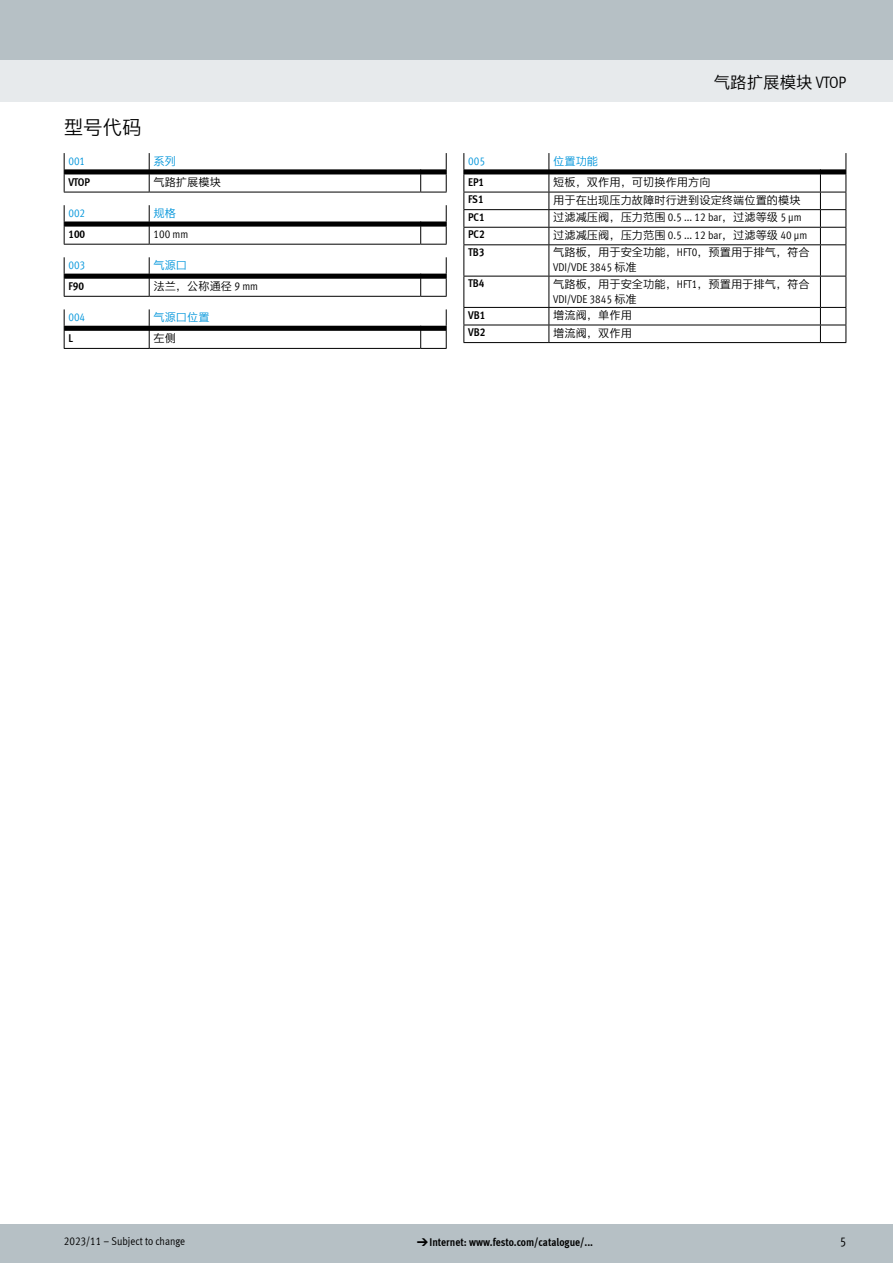
<style>
.page{position:relative;width:893px;height:1263px;background:#fff}
.page>*{position:absolute;margin:0;border:0;box-sizing:border-box;transform-origin:0 0}
.t1{font:19.5px "Meta Cond LF";color:#000}
.t2{font:19.5px "Festo Chinese S";color:#000}
.t3{font:16.5px "Meta Cond LF";color:#000}
.t4{font:16.5px "Festo Chinese S";color:#000}
.t5{font:12.75px "Meta Cond LF";color:#000}
.t6{font:11.25px "Festo Chinese S";color:#000}
.t7{font:700 11.25px "Meta Cond LF";color:#000}
.t8{font:11.25px "Meta Cond LF";color:#000}
.t9{font:11.25px "Festo Chinese S";color:#0095db}
.t10{font:11.25px "Meta Cond LF";color:#0095db}
.s1{font-family:"Meta Cond LF"}
.s2{font-family:"Festo Chinese S"}
.s3{font-family:"Meto Pict 182";font-weight:400}
</style>
<div class="page">
<div style="left:0;top:1225px;width:893px;height:38px;background:#b6c0c5"></div>
<div style="left:0;top:60px;width:893px;height:42px;background:#e7eaec"></div>
<div style="left:0;top:0;width:893px;height:60px;background:#b6c0c5"></div>
<svg style="left:64px;top:153px;width:383px;height:40px"></svg>
<svg style="left:64px;top:205px;width:383px;height:40px"></svg>
<svg style="left:64px;top:257px;width:383px;height:40px"></svg>
<svg style="left:64px;top:309px;width:383px;height:40px"></svg>
<hr style="left:463px;top:245px;width:1px;height:31px;background:#000">
<hr style="left:549px;top:245px;width:1px;height:31px;background:#000">
<svg style="left:463px;top:153px;width:384px;height:92px"></svg>
<hr style="left:820px;top:245px;width:1px;height:31px;background:#000">
<hr style="left:846px;top:245px;width:1px;height:31px;background:#000">
<hr style="left:463px;top:276px;width:86px;height:1px;background:#000">
<hr style="left:463px;top:276px;width:1px;height:31px;background:#000">
<hr style="left:549px;top:276px;width:271px;height:1px;background:#000">
<hr style="left:549px;top:276px;width:1px;height:31px;background:#000">
<svg style="left:821px;top:276px;width:25px;height:1px"></svg>
<hr style="left:820px;top:276px;width:1px;height:31px;background:#000">
<hr style="left:846px;top:276px;width:1px;height:31px;background:#000">
<hr style="left:463px;top:307px;width:86px;height:1px;background:#000">
<hr style="left:549px;top:307px;width:271px;height:1px;background:#000">
<hr style="left:463px;top:325px;width:86px;height:1px;background:#000">
<svg style="left:463px;top:308px;width:1px;height:34px"></svg>
<hr style="left:463px;top:342px;width:86px;height:1px;background:#000">
<hr style="left:549px;top:325px;width:271px;height:1px;background:#000">
<svg style="left:549px;top:308px;width:1px;height:34px"></svg>
<hr style="left:549px;top:342px;width:271px;height:1px;background:#000">
<svg style="left:820px;top:307px;width:27px;height:36px"></svg>
<h1 class="t2" style="left:64px;top:113px;width:79px">型号代码</h1>
<h1 class="t1" style="left:64px;top:118px;width:71px">Type code</h1>
<p class="t10" style="left:68px;top:154px;width:18px">001</p>
<p class="t9" style="left:153px;top:153px;width:24px">系列</p>
<p class="t7" style="left:68px;top:175px;width:23px">VTOP</p>
<p class="t6" style="left:153px;top:174px;width:69px">气路扩展模块</p>
<p class="t10" style="left:68px;top:206px;width:18px">002</p>
<p class="t9" style="left:153px;top:205px;width:24px">规格</p>
<p class="t7" style="left:68px;top:227px;width:18px">100</p>
<p class="t8" style="left:153px;top:227px;width:36px">100 mm</p>
<p class="t10" style="left:68px;top:258px;width:18px">003</p>
<p class="t9" style="left:153px;top:257px;width:35px">气源口</p>
<p class="t7" style="left:68px;top:279px;width:17px">F90</p>
<p class="t6" style="left:153px;top:278px;width:106px">法兰，公称通径 <span class="s1">9 mm</span></p>
<p class="t10" style="left:68px;top:310px;width:18px">004</p>
<p class="t9" style="left:153px;top:309px;width:58px">气源口位置</p>
<p class="t7" style="left:68px;top:331px;width:6px">L</p>
<p class="t6" style="left:153px;top:330px;width:24px">左侧</p>
<h2 class="t4" style="left:714px;top:70px;width:134px">气路扩展模块 <span class="s1">VTOP</span></h2>
<h2 class="t3" style="left:726px;top:77px;width:121px">Valve terminal VTOP</h2>
<p class="t10" style="left:468px;top:154px;width:18px">005</p>
<p class="t9" style="left:553px;top:153px;width:46px">位置功能</p>
<p class="t7" style="left:468px;top:175px;width:18px">EP1</p>
<p class="t6" style="left:553px;top:174px;width:159px">短板，双作用，可切换作用方向</p>
<p class="t7" style="left:468px;top:192px;width:17px">FS1</p>
<p class="t6" style="left:553px;top:191px;width:249px">用于在出现压力故障时行进到设定终端位置的模块</p>
<p class="t7" style="left:468px;top:210px;width:18px">PC1</p>
<p class="t6" style="left:553px;top:209px;width:250px">过滤减压阀，压力范围 <span class="s1">0.5 ... 12 bar</span>，过滤等级 <span class="s1">5 µm</span></p>
<p class="t7" style="left:468px;top:227px;width:18px">PC2</p>
<p class="t6" style="left:553px;top:226px;width:256px">过滤减压阀，压力范围 <span class="s1">0.5 ... 12 bar</span>，过滤等级 <span class="s1">40 µm</span></p>
<p class="t7" style="left:468px;top:245px;width:18px">TB3</p>
<p class="t6" style="left:553px;top:244px;width:258px">气路板，用于安全功能，<span class="s1">HFT0</span>，预置用于排气，符合</p>
<p class="t8" style="left:553px;top:261px;width:85px">VDI/VDE 3845 <span class="s2">标准</span></p>
<p class="t7" style="left:468px;top:276px;width:18px">TB4</p>
<p class="t6" style="left:553px;top:275px;width:258px">气路板，用于安全功能，<span class="s1">HFT1</span>，预置用于排气，符合</p>
<p class="t8" style="left:553px;top:292px;width:85px">VDI/VDE 3845 <span class="s2">标准</span></p>
<p class="t7" style="left:468px;top:307px;width:19px">VB1</p>
<p class="t6" style="left:553px;top:307px;width:80px">增流阀，单作用</p>
<p class="t7" style="left:468px;top:325px;width:19px">VB2</p>
<p class="t6" style="left:553px;top:324px;width:80px">增流阀，双作用</p>
<p class="t8" style="left:64px;top:1234px;width:123px">2023/11 – Subject to change</p>
<p class="t7" style="left:417px;top:1235px;width:178px"><span class="s3">d</span>Internet: www.festo.com/catalogue/...</p>
<p class="t5" style="left:840px;top:1234px;width:8px">5</p>
<p class="t8" style="left:64px;top:1238px;width:47px">2023/11 –</p>
<p class="t7" style="left:417px;top:1239px;width:141px"><span class="s3">d</span> www.festo.com/catalogue/...</p>
<p class="t5" style="left:840px;top:1238px;width:8px">1</p>
</div>
